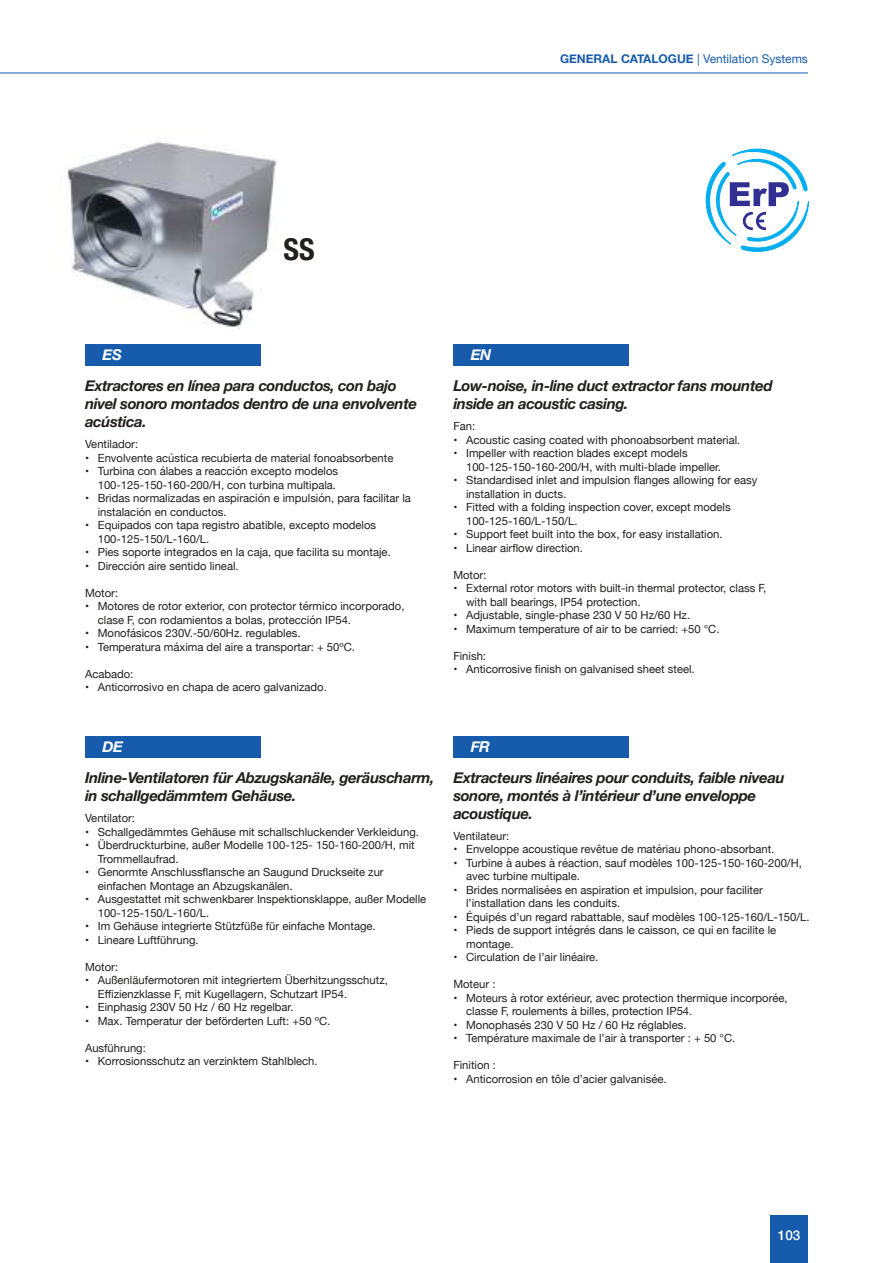
<style>
.page{position:relative;width:893px;height:1263px;background:#fff}
.page>*{position:absolute;margin:0;border:0;box-sizing:border-box;transform-origin:0 0}
.t1{font:700 condensed 30px "Helvetica Neue";color:#241f1f}
.t2{font:italic 700 15px/18px "Helvetica Neue";letter-spacing:-.025em;color:#241f1f}
.t3{font:italic 700 15px "Helvetica Neue";letter-spacing:-.025em;color:#fff}
.t4{font:500 13.5px "Helvetica Neue";color:#fff}
.t5{font:12px "Helvetica Neue";color:#175bac}
.t6{font:11.25px/13.5px "Helvetica Neue";color:#241f1f}
.s1{font-weight:700}
</style>
<div class="page">
<div style="left:771px;top:1215px;width:37px;height:48px;background:#175bac"></div>
<hr style="left:0;top:73px;width:808px;height:1px;background:#175bac">
<div style="left:85px;top:344px;width:176px;height:21px;background:#175bac"></div>
<div style="left:453px;top:344px;width:176px;height:21px;background:#175bac"></div>
<div style="left:85px;top:736px;width:176px;height:21px;background:#175bac"></div>
<div style="left:453px;top:736px;width:176px;height:21px;background:#175bac"></div>
<img style="left:61px;top:141px;width:216px;height:188px">
<svg style="left:705px;top:148px;width:104px;height:104px"></svg>
<p class="t5" style="left:560px;top:50px;width:249px"><span class="s1">GENERAL CATALOGUE</span> | Ventilation Systems</p>
<h1 class="t1" style="left:284px;top:224px;width:33px">SS</h1>
<h2 class="t3" style="left:102px;top:343px;width:21px">ES</h2>
<h2 class="t2" style="left:85px;top:377px;width:334px">Extractores en línea para conductos, con bajo nivel sonoro montados dentro de una envolvente acústica.</h2>
<p class="t6" style="left:85px;top:438px;width:55px">Ventilador:</p>
<p class="t6" style="left:85px;top:451px;width:310px">• Envolvente acústica recubierta de material fonoabsorbente</p>
<p class="t6" style="left:85px;top:465px;width:255px;text-align:right">• Turbina con álabes a reacción excepto modelos<br>100-125-150-160-200/H, con turbina multipala.</p>
<p class="t6" style="left:98px;top:492px;width:315px;text-indent:-13px">• Bridas normalizadas en aspiración e impulsión, para facilitar la instalación en conductos.</p>
<p class="t6" style="left:98px;top:519px;width:280px;text-indent:-13px">• Equipados con tapa registro abatible, excepto modelos<br>100-125-150/L-160/L.</p>
<p class="t6" style="left:85px;top:546px;width:307px">• Pies soporte integrados en la caja, que facilita su montaje.</p>
<p class="t6" style="left:85px;top:559px;width:155px">• Dirección aire sentido lineal.</p>
<p class="t6" style="left:85px;top:586px;width:35px">Motor:</p>
<p class="t6" style="left:98px;top:600px;width:308px;text-indent:-13px">• Motores de rotor exterior, con protector térmico incorporado, clase F, con rodamientos a bolas, protección IP54.</p>
<p class="t6" style="left:85px;top:627px;width:217px">• Monofásicos 230V.-50/60Hz. regulables.</p>
<p class="t6" style="left:85px;top:640px;width:271px">• Temperatura máxima del aire a transportar: + 50ºC.</p>
<p class="t6" style="left:85px;top:667px;width:50px">Acabado:</p>
<p class="t6" style="left:85px;top:681px;width:243px">• Anticorrosivo en chapa de acero galvanizado.</p>
<h2 class="t3" style="left:102px;top:735px;width:22px">DE</h2>
<h2 class="t2" style="left:85px;top:769px;width:351px">Inline-Ventilatoren für Abzugskanäle, geräuscharm, in schallgedämmtem Gehäuse.</h2>
<p class="t6" style="left:85px;top:812px;width:52px">Ventilator:</p>
<p class="t6" style="left:85px;top:825px;width:335px">• Schallgedämmtes Gehäuse mit schallschluckender Verkleidung.</p>
<p class="t6" style="left:98px;top:839px;width:319px;text-indent:-13px">• Überdruckturbine, außer Modelle 100-125- 150-160-200/H, mit<br>Trommellaufrad.</p>
<p class="t6" style="left:98px;top:866px;width:287px;text-indent:-13px">• Genormte Anschlussflansche an Saugund Druckseite zur einfachen Montage an Abzugskanälen.</p>
<p class="t6" style="left:98px;top:893px;width:330px;text-indent:-13px">• Ausgestattet mit schwenkbarer Inspektionsklappe, außer Modelle<br>100-125-150/L-160/L.</p>
<p class="t6" style="left:85px;top:920px;width:292px">• Im Gehäuse integrierte Stützfüße für einfache Montage.</p>
<p class="t6" style="left:85px;top:933px;width:115px">• Lineare Luftführung.</p>
<p class="t6" style="left:85px;top:960px;width:35px">Motor:</p>
<p class="t6" style="left:98px;top:974px;width:292px;text-indent:-13px">• Außenläufermotoren mit integriertem Überhitzungsschutz,<br>Effizienzklasse F, mit Kugellagern, Schutzart IP54.</p>
<p class="t6" style="left:85px;top:1001px;width:210px">• Einphasig 230V 50 Hz / 60 Hz regelbar.</p>
<p class="t6" style="left:85px;top:1014px;width:247px">• Max. Temperatur der beförderten Luft: +50 ºC.</p>
<p class="t6" style="left:85px;top:1041px;width:62px">Ausführung:</p>
<p class="t6" style="left:85px;top:1055px;width:234px">• Korrosionsschutz an verzinktem Stahlblech.</p>
<h2 class="t3" style="left:471px;top:343px;width:22px">EN</h2>
<h2 class="t2" style="left:453px;top:377px;width:321px">Low-noise, in-line duct extractor fans mounted inside an acoustic casing.</h2>
<p class="t6" style="left:453px;top:420px;width:23px">Fan:</p>
<p class="t6" style="left:453px;top:433px;width:288px">• Acoustic casing coated with phonoabsorbent material.</p>
<p class="t6" style="left:466px;top:447px;width:256px;text-indent:-13px">• Impeller with reaction blades except models<br>100-125-150-160-200/H, with multi-blade impeller.</p>
<p class="t6" style="left:466px;top:474px;width:293px;text-indent:-13px">• Standardised inlet and impulsion flanges allowing for easy installation in ducts.</p>
<p class="t6" style="left:466px;top:501px;width:266px;text-indent:-13px">• Fitted with a folding inspection cover, except models<br>100-125-160/L-150/L.</p>
<p class="t6" style="left:453px;top:528px;width:271px">• Support feet built into the box, for easy installation.</p>
<p class="t6" style="left:453px;top:541px;width:131px">• Linear airflow direction.</p>
<p class="t6" style="left:453px;top:568px;width:35px">Motor:</p>
<p class="t6" style="left:466px;top:582px;width:302px;text-indent:-13px">• External rotor motors with built-in thermal protector, class F, with ball bearings, IP54 protection.</p>
<p class="t6" style="left:453px;top:609px;width:238px">• Adjustable, single-phase 230 V 50 Hz/60 Hz.</p>
<p class="t6" style="left:453px;top:622px;width:268px">• Maximum temperature of air to be carried: +50 °C.</p>
<p class="t6" style="left:453px;top:649px;width:34px">Finish:</p>
<p class="t6" style="left:453px;top:663px;width:243px">• Anticorrosive finish on galvanised sheet steel.</p>
<h2 class="t3" style="left:471px;top:735px;width:21px">FR</h2>
<h2 class="t2" style="left:453px;top:769px;width:333px">Extracteurs linéaires pour conduits, faible niveau sonore, montés à l’intérieur d’une enveloppe acoustique.</h2>
<p class="t6" style="left:453px;top:830px;width:57px">Ventilateur:</p>
<p class="t6" style="left:453px;top:843px;width:323px">• Enveloppe acoustique revêtue de matériau phono-absorbant.</p>
<p class="t6" style="left:466px;top:857px;width:337px;text-indent:-13px">• Turbine à aubes à réaction, sauf modèles 100-125-150-160-200/H, avec turbine multipale.</p>
<p class="t6" style="left:466px;top:884px;width:298px;text-indent:-13px">• Brides normalisées en aspiration et impulsion, pour faciliter l’installation dans les conduits.</p>
<p class="t6" style="left:453px;top:911px;width:358px">• Équipés d’un regard rabattable, sauf modèles 100-125-160/L-150/L.</p>
<p class="t6" style="left:466px;top:924px;width:312px;text-indent:-13px">• Pieds de support intégrés dans le caisson, ce qui en facilite le montage.</p>
<p class="t6" style="left:453px;top:951px;width:147px">• Circulation de l’air linéaire.</p>
<p class="t6" style="left:453px;top:978px;width:44px">Moteur :</p>
<p class="t6" style="left:466px;top:992px;width:323px;text-indent:-13px">• Moteurs à rotor extérieur, avec protection thermique incorporée, classe F, roulements à billes, protection IP54.</p>
<p class="t6" style="left:453px;top:1019px;width:235px">• Monophasés 230 V 50 Hz / 60 Hz réglables.</p>
<p class="t6" style="left:453px;top:1032px;width:283px">• Température maximale de l’air à transporter : + 50 °C.</p>
<p class="t6" style="left:453px;top:1059px;width:44px">Finition :</p>
<p class="t6" style="left:453px;top:1073px;width:215px">• Anticorrosion en tôle d’acier galvanisée.</p>
<p class="t4" style="left:778px;top:1224px;width:24px">103</p>
</div>
